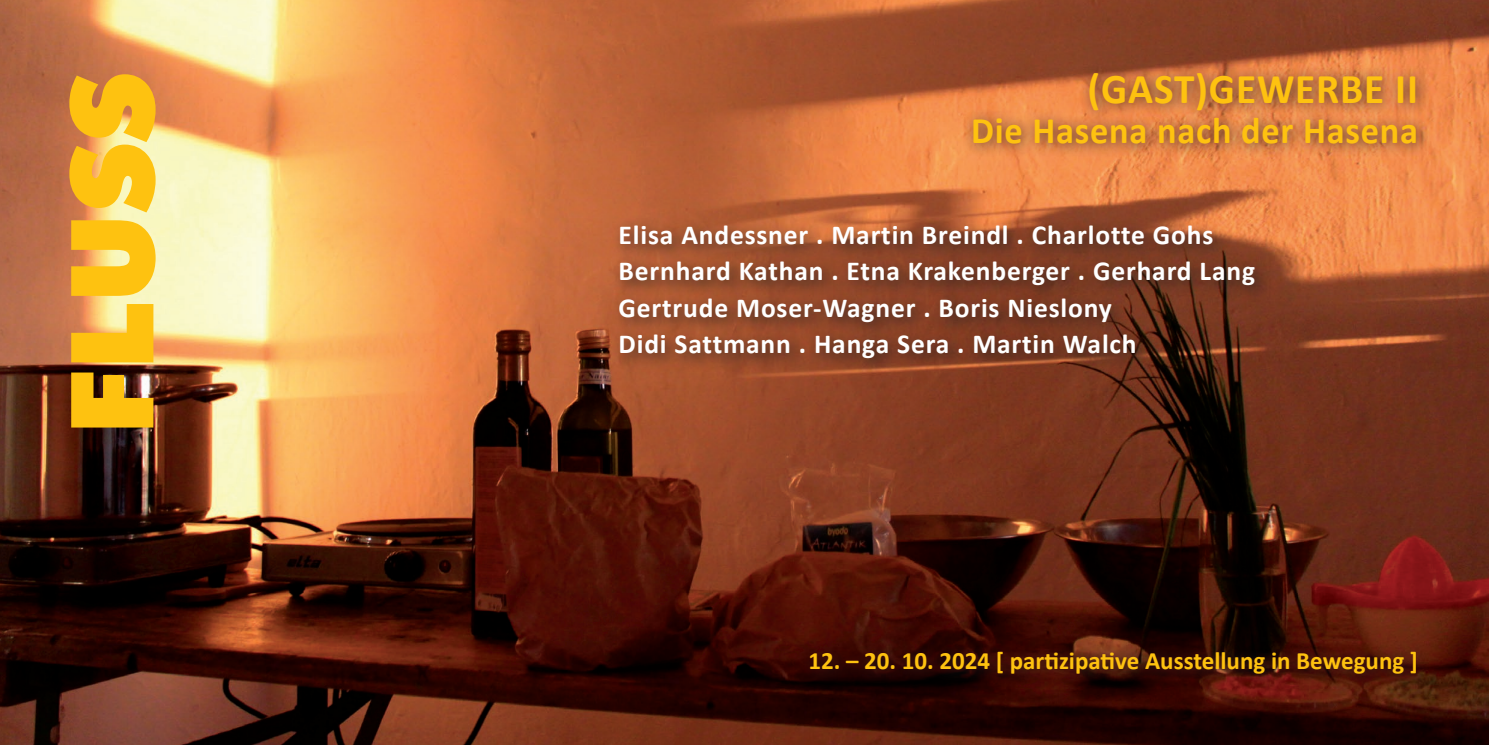
<style>
.page{position:relative;width:1489px;height:745px;background:#fff}
.page>*{position:absolute;margin:0;border:0;box-sizing:border-box;transform-origin:0 0}
.t1{font:900 115px "Futura BT";color:#fec210}
.t2{font:700 42.5px "Calibri";letter-spacing:.02em;color:#fec210}
.t3{font:700 37.5px "Calibri";letter-spacing:.02em;color:#fec210}
.t4{font:700 27.5px/36.2px "Calibri";letter-spacing:.03em;color:#fff}
.t5{font:700 25px "Calibri";color:#fec210}
</style>
<div class="page">
<img style="left:0;top:0;width:1488px;height:744px">
<div style="left:612px;top:217px;width:660px;height:159px;background:#231f20;opacity:.75"></div>
<div style="left:800px;top:63px;width:631px;height:624px;background:#231f20;opacity:.75"></div>
<h1 class="t1" style="left:43px;top:435px;width:364px;rotate:-90deg">FLUSS</h1>
<h2 class="t2" style="left:1087px;top:59px;width:332px">(GAST)GEWERBE II</h2>
<h3 class="t3" style="left:971px;top:104px;width:448px">Die Hasena nach der Hasena</h3>
<p class="t4" style="left:618px;top:216px;width:638px">Elisa Andessner . Martin Breindl . Charlotte Gohs Bernhard Kathan . Etna Krakenberger . Gerhard Lang Gertrude Moser-Wagner . Boris Nieslony<br>Didi Sattmann . Hanga Sera . Martin Walch</p>
<p class="t5" style="left:808px;top:642px;width:611px">12. – 20. 10. 2024 [ partizipative Ausstellung in Bewegung ]</p>
</div>
